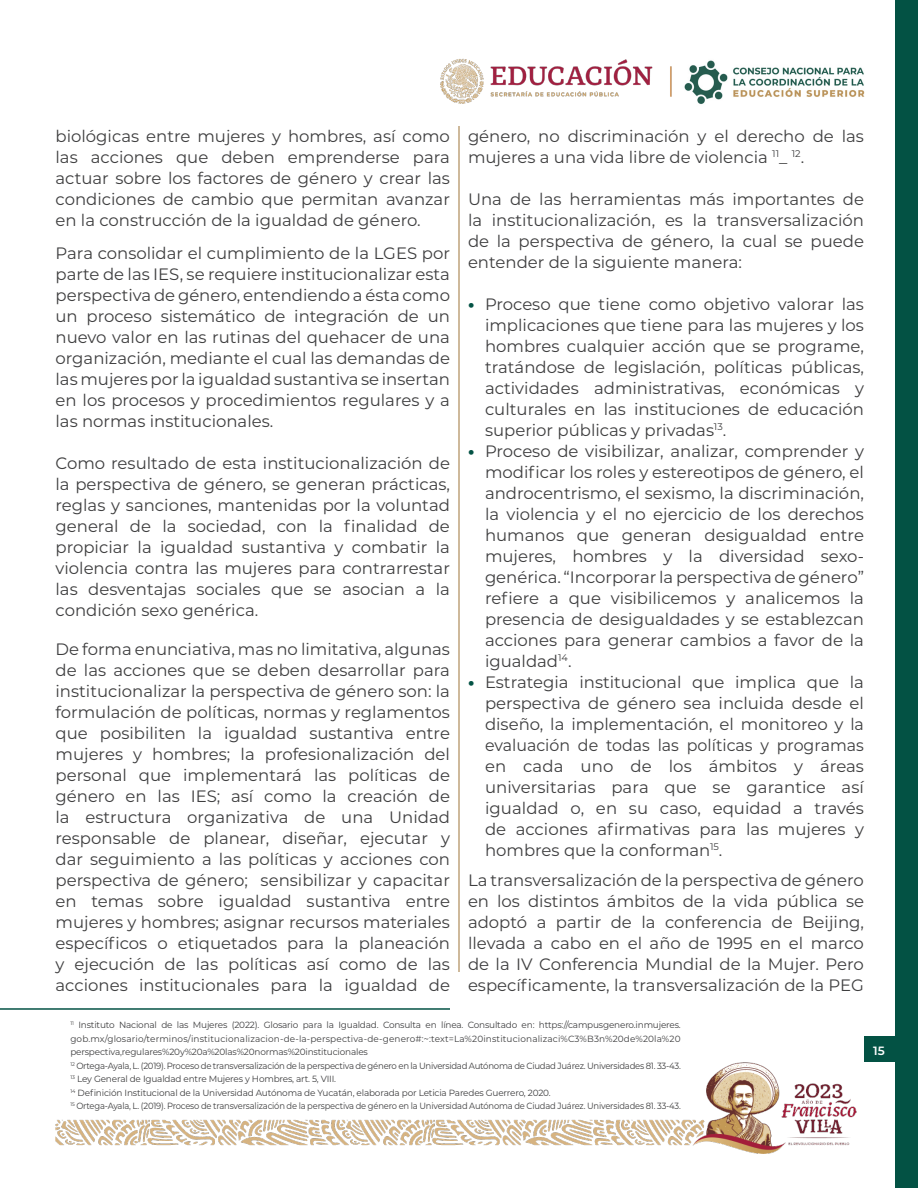
<style>
.page{position:relative;width:918px;height:1188px;background:#fff}
.page>*{position:absolute;margin:0;border:0;box-sizing:border-box;transform-origin:0 0}
.t1{font:16.5px/21px "Montserrat";color:#3e3e3f;text-align:justify}
.t2{font:600 12px "Montserrat";color:#fff}
.t3{font:9px/13.5px "Montserrat";letter-spacing:-.02em;color:#3e3e3f;text-align:justify}
.t4{font:9px "Montserrat";letter-spacing:-.02em;color:#3e3e3f;scale:.95 1}
.t5{font:9px "Montserrat";letter-spacing:-.02em;color:#3e3e3f;scale:.93 1}
.s1{font-weight:800;color:#035244}
</style>
<div class="page">
<img style="left:684px;top:60px;width:181px;height:44px">
<img style="left:440px;top:58px;width:232px;height:45px">
<div style="left:896px;top:0;width:22px;height:1188px;background:#035244"></div>
<img style="left:56px;top:1062px;width:801px;height:92px">
<div style="left:864px;top:1037px;width:37px;height:25px;background:#035244"></div>
<hr style="left:459px;top:126px;width:1px;height:846px;background:#9f7438">
<hr style="left:0;top:1008px;width:450px;height:2px;background:#035244">
<p class="t1" style="left:56px;top:125px;width:396px">biológicas entre mujeres y hombres, así como las acciones que deben emprenderse para actuar sobre los factores de género y crear las condiciones de cambio que permitan avanzar en la construcción de la igualdad de género.</p>
<p class="t1" style="left:56px;top:242px;width:396px">Para consolidar el cumplimiento de la LGES por parte de las IES, se requiere institucionalizar esta perspectiva de género, entendiendo a ésta como un proceso sistemático de integración de un nuevo valor en las rutinas del quehacer de una organización, mediante el cual las demandas de las mujeres por la igualdad sustantiva se insertan en los procesos y procedimientos regulares y a las normas institucionales.</p>
<p class="t1" style="left:56px;top:452px;width:396px">Como resultado de esta institucionalización de la perspectiva de género, se generan prácticas, reglas y sanciones, mantenidas por la voluntad general de la sociedad, con la finalidad de propiciar la igualdad sustantiva y combatir la violencia contra las mujeres para contrarrestar las desventajas sociales que se asocian a la condición sexo genérica.</p>
<p class="t1" style="left:56px;top:638px;width:396px">De forma enunciativa, mas no limitativa, algunas de las acciones que se deben desarrollar para institucionalizar la perspectiva de género son: la formulación de políticas, normas y reglamentos que posibiliten la igualdad sustantiva entre mujeres y hombres; la profesionalización del personal que implementará las políticas de género en las IES; así como la creación de la estructura organizativa de una Unidad responsable de planear, diseñar, ejecutar y dar seguimiento a las políticas y acciones con perspectiva de género; sensibilizar y capacitar en temas sobre igualdad sustantiva entre mujeres y hombres; asignar recursos materiales específicos o etiquetados para la planeación y ejecución de las políticas así como de las acciones institucionales para la igualdad de</p>
<p class="t1" style="left:468px;top:125px;width:397px">género, no discriminación y el derecho de las mujeres a una vida libre de violencia <sup>11</sup>_ <sup>12</sup>.</p>
<p class="t1" style="left:468px;top:188px;width:398px">Una de las herramientas más importantes de la institucionalización, es la transversalización de la perspectiva de género, la cual se puede entender de la siguiente manera:</p>
<p class="t1" style="left:485px;top:293px;width:381px;text-indent:-17px"><span class="s1">•</span> Proceso que tiene como objetivo valorar las implicaciones que tiene para las mujeres y los hombres cualquier acción que se programe, tratándose de legislación, políticas públicas, actividades administrativas, económicas y culturales en las instituciones de educación superior públicas y privadas<sup>13</sup>.</p>
<p class="t1" style="left:485px;top:440px;width:381px;text-indent:-17px"><span class="s1">•</span> Proceso de visibilizar, analizar, comprender y modificar los roles y estereotipos de género, el androcentrismo, el sexismo, la discriminación, la violencia y el no ejercicio de los derechos humanos que generan desigualdad entre mujeres, hombres y la diversidad sexo&shy;genérica. “Incorporar la perspectiva de género” refiere a que visibilicemos y analicemos la presencia de desigualdades y se establezcan acciones para generar cambios a favor de la igualdad<sup>14</sup>.</p>
<p class="t1" style="left:485px;top:671px;width:381px;text-indent:-17px"><span class="s1">•</span> Estrategia institucional que implica que la perspectiva de género sea incluida desde el diseño, la implementación, el monitoreo y la evaluación de todas las políticas y programas</p>
<p class="t1" style="left:485px;top:755px;width:381px">en cada uno de los ámbitos y áreas universitarias para que se garantice así igualdad o, en su caso, equidad a través de acciones afirmativas para las mujeres y hombres que la conforman<sup>15</sup>.</p>
<p class="t1" style="left:468px;top:869px;width:398px">La transversalización de la perspectiva de género en los distintos ámbitos de la vida pública se adoptó a partir de la conferencia de Beijing, llevada a cabo en el año de 1995 en el marco de la IV Conferencia Mundial de la Mujer. Pero específicamente, la transversalización de la PEG</p>
<p class="t3" style="left:70px;top:1018px;width:612px"><sup>11</sup> Instituto Nacional de las Mujeres (2022). Glosario para la Igualdad. Consulta en línea. Consultado en: https://campusgenero.inmujeres. gob.mx/glosario/terminos/institucionalizacion-de-la-perspectiva-de-genero#:~:text=La%20institucionalizaci%C3%B3n%20de%20la%20 perspectiva,regulares%20y%20a%20las%20normas%20institucionales</p>
<p class="t4" style="left:70px;top:1059px;width:644px"><sup>12</sup> Ortega-Ayala, L. (2019). Proceso de transversalización de la perspectiva de género en la Universidad Autónoma de Ciudad Juárez. Universidades 81. 33-43.</p>
<p class="t3" style="left:70px;top:1072px;width:267px"><sup>13</sup> Ley General de Igualdad entre Mujeres y Hombres, art. 5, VIII.</p>
<p class="t3" style="left:70px;top:1085px;width:482px"><sup>14</sup> Definición Institucional de la Universidad Autónoma de Yucatán, elaborada por Leticia Paredes Guerrero, 2020.</p>
<p class="t5" style="left:70px;top:1100px;width:658px"><sup>15</sup> Ortega-Ayala, L. (2019). Proceso de transversalización de la perspectiva de género en la Universidad Autónoma de Ciudad Juárez. Universidades 81. 33-43.</p>
<p class="t2" style="left:873px;top:1042px;width:13px">15</p>
</div>
